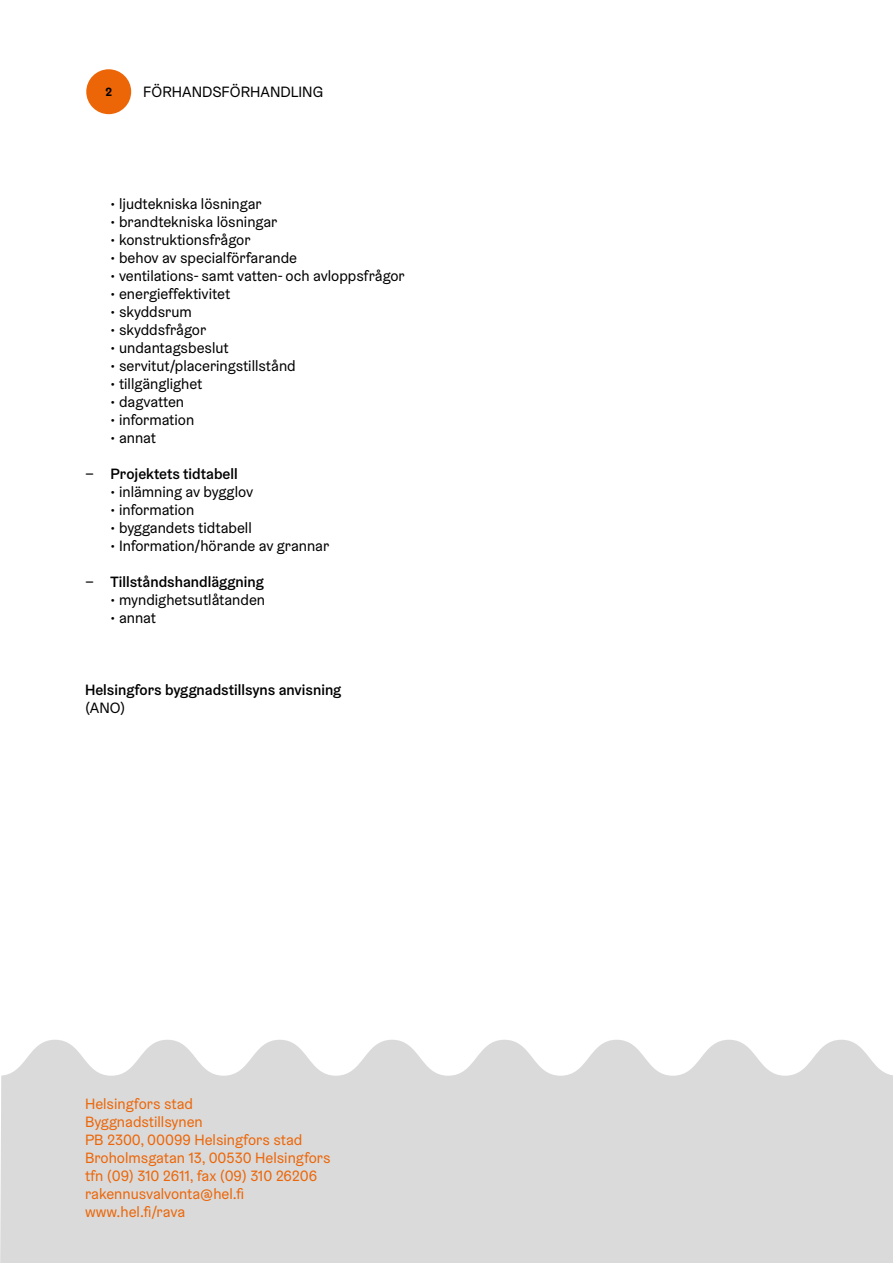
<style>
.page{position:relative;width:893px;height:1263px;background:#fff}
.page>*{position:absolute;margin:0;border:0;box-sizing:border-box;transform-origin:0 0}
.t1{font:15px "Helsinki Grotesk";color:#000}
.t2{font:15px/18px "Helsinki Grotesk";color:#ec6608}
.t3{font:500 15px "Helsinki Grotesk";color:#000}
.t4{font:700 12px "Helsinki Grotesk";color:#000}
.s1{font-weight:400}
</style>
<div class="page">
<svg style="left:0;top:1040px;width:893px;height:223px;background:#dcdcdc"></svg>
<div style="left:86px;top:69px;width:45px;height:45px;background:#ec6608;border-radius:50%"></div>
<p class="t4" style="left:105px;top:84px;width:8px">2</p>
<p class="t1" style="left:143px;top:83px;width:181px">FÖRHANDSFÖRHANDLING</p>
<p class="t1" style="left:111px;top:195px;width:153px">• ljudtekniska lösningar</p>
<p class="t1" style="left:111px;top:213px;width:168px">• brandtekniska lösningar</p>
<p class="t1" style="left:111px;top:231px;width:141px">• konstruktionsfrågor</p>
<p class="t1" style="left:111px;top:249px;width:188px">• behov av specialförfarande</p>
<p class="t1" style="left:111px;top:267px;width:296px">• ventilations- samt vatten- och avloppsfrågor</p>
<p class="t1" style="left:111px;top:285px;width:121px">• energieffektivitet</p>
<p class="t1" style="left:111px;top:303px;width:83px">• skyddsrum</p>
<p class="t1" style="left:111px;top:321px;width:97px">• skyddsfrågor</p>
<p class="t1" style="left:111px;top:339px;width:120px">• undantagsbeslut</p>
<p class="t1" style="left:111px;top:357px;width:187px">• servitut/placeringstillstånd</p>
<p class="t1" style="left:111px;top:375px;width:93px">• tillgänglighet</p>
<p class="t1" style="left:111px;top:393px;width:75px">• dagvatten</p>
<p class="t1" style="left:111px;top:411px;width:85px">• information</p>
<p class="t1" style="left:111px;top:429px;width:47px">• annat</p>
<p class="t3" style="left:85px;top:465px;width:154px"><span class="s1">−</span> Projektets tidtabell</p>
<p class="t1" style="left:111px;top:483px;width:144px">• inlämning av bygglov</p>
<p class="t1" style="left:111px;top:501px;width:85px">• information</p>
<p class="t1" style="left:111px;top:519px;width:143px">• byggandets tidtabell</p>
<p class="t1" style="left:111px;top:537px;width:220px">• Information/hörande av grannar</p>
<p class="t3" style="left:85px;top:573px;width:180px"><span class="s1">−</span> Tillståndshandläggning</p>
<p class="t1" style="left:111px;top:591px;width:156px">• myndighetsutlåtanden</p>
<p class="t1" style="left:111px;top:609px;width:47px">• annat</p>
<p class="t3" style="left:85px;top:681px;width:258px">Helsingfors byggnadstillsyns anvisning</p>
<p class="t1" style="left:85px;top:699px;width:42px">(ANO)</p>
<p class="t2" style="left:85px;top:1095px;width:247px">Helsingfors stad<br>Byggnadstillsynen<br>PB 2300, 00099 Helsingfors stad<br>Broholmsgatan 13, 00530 Helsingfors tfn (09) 310 2611, fax (09) 310 26206 rakennusvalvonta@hel.fi www.hel.fi/rava</p>
</div>
